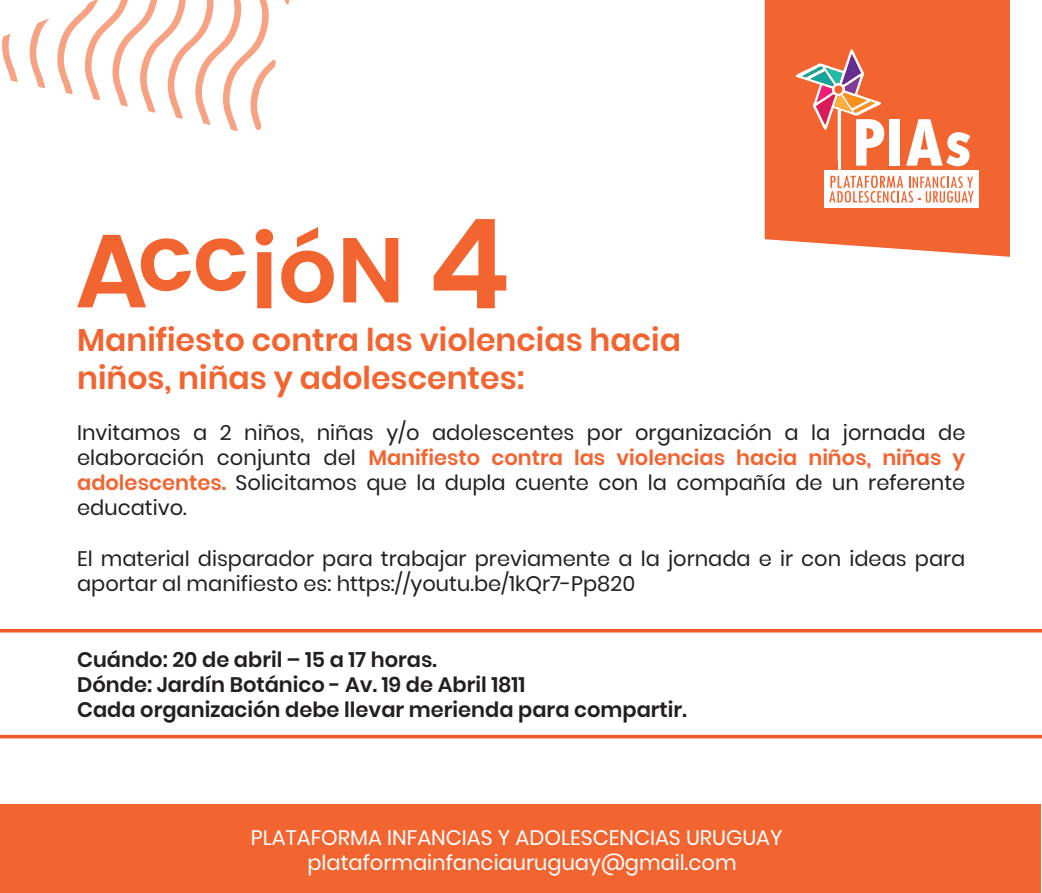
<style>
.page{position:relative;width:1042px;height:893px;background:#fff}
.page>*{position:absolute;margin:0;border:0;box-sizing:border-box;transform-origin:0 0}
.t1{font:600 124.95px "Poppins";color:#f26430}
.t2{font:600 31.5px/37.8px "Poppins";color:#f26430}
.t3{font:21px/25.2px "Poppins";color:#231f20;text-align:justify}
.t4{font:600 21px/25.2px "Poppins";color:#231f20}
.t5{font:21px/25.2px "Poppins";color:#fff;text-align:center}
.s1{font-weight:600;color:#f26430}
</style>
<div class="page">
<div style="left:765px;top:0;width:245px;height:257px;background:#f26430"></div>
<div style="left:889px;top:119px;width:11px;height:47px;background:#fff"></div>
<svg style="left:906px;top:119px;width:64px;height:47px"></svg>
<div style="left:824px;top:170px;width:155px;height:37px;background:#fff"></div>
<svg style="left:795px;top:48px;width:89px;height:118px"></svg>
<hr style="left:837px;top:110px;width:3px;height:60px;background:#fff">
<svg style="left:829px;top:176px;width:144px;height:27px"></svg>
<svg style="left:77px;top:235px;width:169px;height:72px"></svg>
<svg style="left:256px;top:229px;width:17px;height:79px"></svg>
<svg style="left:281px;top:227px;width:53px;height:76px"></svg>
<svg style="left:343px;top:238px;width:55px;height:64px"></svg>
<hr style="left:0;top:629px;width:1042px;height:3px;background:#f15929">
<hr style="left:0;top:735px;width:1042px;height:3px;background:#f15929">
<svg style="left:2px;top:0;width:288px;height:131px"></svg>
<div style="left:1px;top:805px;width:1040px;height:88px;background:#f26430"></div>
<h1 class="t1" style="left:429px;top:192px;width:83px">4</h1>
<h2 class="t2" style="left:77px;top:321px;width:605px">Manifiesto contra las violencias hacia niños, niñas y adolescentes:</h2>
<p class="t3" style="left:77px;top:420px;width:890px">Invitamos a 2 niños, niñas y/o adolescentes por organización a la jornada de elaboración conjunta del <span class="s1">Manifiesto contra las violencias hacia niños, niñas y adolescentes.</span> Solicitamos que la dupla cuente con la compañía de un referente educativo.</p>
<p class="t3" style="left:77px;top:546px;width:890px">El material disparador para trabajar previamente a la jornada e ir con ideas para aportar al manifiesto es: https://youtu.be/1kQr7-Pp820</p>
<p class="t4" style="left:77px;top:647px;width:611px">Cuándo: 20 de abril – 15 a 17 horas.<br>Dónde: Jardín Botánico - Av. 19 de Abril 1811<br>Cada organización debe llevar merienda para compartir.</p>
<p class="t5" style="left:251px;top:825px;width:533px">PLATAFORMA INFANCIAS Y ADOLESCENCIAS URUGUAY plataformainfanciauruguay@gmail.com</p>
</div>
